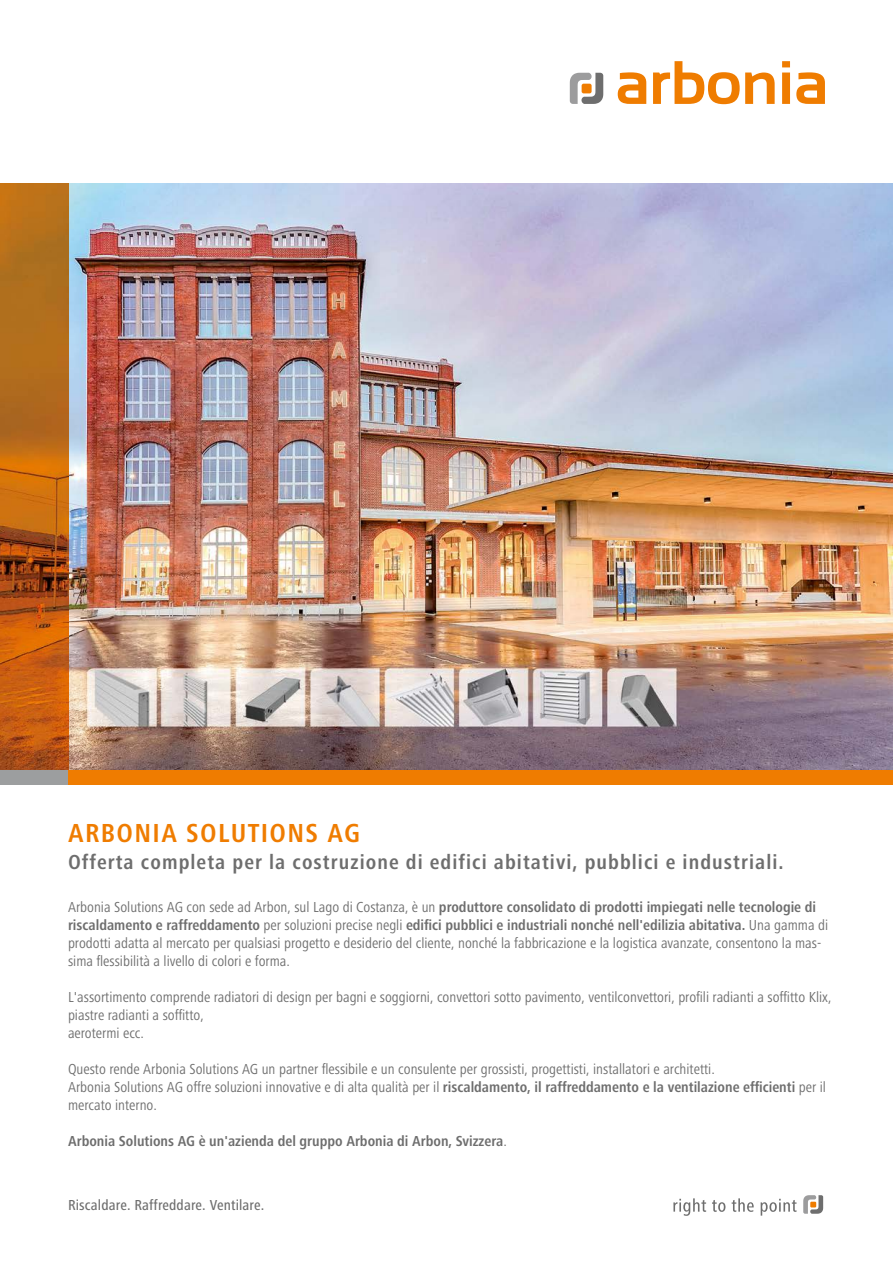
<style>
.page{position:relative;width:893px;height:1263px;background:#fff}
.page>*{position:absolute;margin:0;border:0;box-sizing:border-box;transform-origin:0 0}
.t1{font:700 condensed 27px "Frutiger Next LTW1 G";letter-spacing:.05em;color:#ef7c00}
.t2{font:700 condensed 21px "Frutiger Next LTW1 G";letter-spacing:.05em;color:#6e6e6e}
.t3{font:condensed 15px/18px "Frutiger Next LTW1 G";color:#6e6e6e}
.t4{font:700 condensed 15px "Frutiger Next LTW1 G";color:#6e6e6e}
.t5{font:500 condensed 15px "Frutiger Next LTW1 G";letter-spacing:.01em;color:#6e6e6e}
.s1{font-weight:700}
.s2{font-weight:400}
</style>
<div class="page">
<svg style="left:712px;top:1200px;width:13px;height:12px"></svg>
<svg style="left:732px;top:1198px;width:22px;height:14px"></svg>
<svg style="left:761px;top:1199px;width:36px;height:16px"></svg>
<svg style="left:673px;top:1198px;width:33px;height:18px"></svg>
<svg style="left:803px;top:1195px;width:20px;height:19px"></svg>
<svg style="left:796px;top:72px;width:29px;height:32px"></svg>
<svg style="left:618px;top:72px;width:28px;height:32px"></svg>
<svg style="left:653px;top:61px;width:122px;height:43px"></svg>
<svg style="left:782px;top:61px;width:8px;height:43px"></svg>
<svg style="left:570px;top:73px;width:33px;height:31px"></svg>
<div style="left:582px;top:84px;width:10px;height:9px;background:#ef7c00;border-radius:2px"></div>
<img style="left:0;top:184px;width:893px;height:586px">
<div style="left:0;top:770px;width:68px;height:14px;background:#9c9e9f"></div>
<div style="left:68px;top:770px;width:825px;height:14px;background:#ef7c00"></div>
<h1 class="t1" style="left:68px;top:818px;width:294px">ARBONIA SOLUTIONS AG</h1>
<h2 class="t2" style="left:68px;top:850px;width:717px">Offerta completa per la costruzione di edifici abitativi, pubblici e industriali.</h2>
<p class="t3" style="left:68px;top:898px;width:762px">Arbonia Solutions AG con sede ad Arbon, sul Lago di Costanza, è un <span class="s1">produttore consolidato di prodotti impiegati nelle tecnologie di riscaldamento e raffreddamento</span> per soluzioni precise negli <span class="s1">edifici pubblici e industriali nonché nell'edilizia abitativa.</span> Una gamma di prodotti adatta al mercato per qualsiasi progetto e desiderio del cliente, nonché la fabbricazione e la logistica avanzate, consentono la mas&shy;sima flessibilità a livello di colori e forma.</p>
<p class="t3" style="left:68px;top:988px;width:765px">L'assortimento comprende radiatori di design per bagni e soggiorni, convettori sotto pavimento, ventilconvettori, profili radianti a soffitto Klix, piastre radianti a soffitto,<br>aerotermi ecc.</p>
<p class="t3" style="left:68px;top:1060px;width:759px">Questo rende Arbonia Solutions AG un partner flessibile e un consulente per grossisti, progettisti, installatori e architetti.<br>Arbonia Solutions AG offre soluzioni innovative e di alta qualità per il <span class="s1">riscaldamento, il raffreddamento e la ventilazione efficienti</span> per il mercato interno.</p>
<p class="t4" style="left:68px;top:1133px;width:440px">Arbonia Solutions AG è un'azienda del gruppo Arbonia di Arbon, Svizzera<span class="s2">.</span></p>
<p class="t5" style="left:68px;top:1196px;width:198px">Riscaldare. Raffreddare. Ventilare.</p>
</div>
